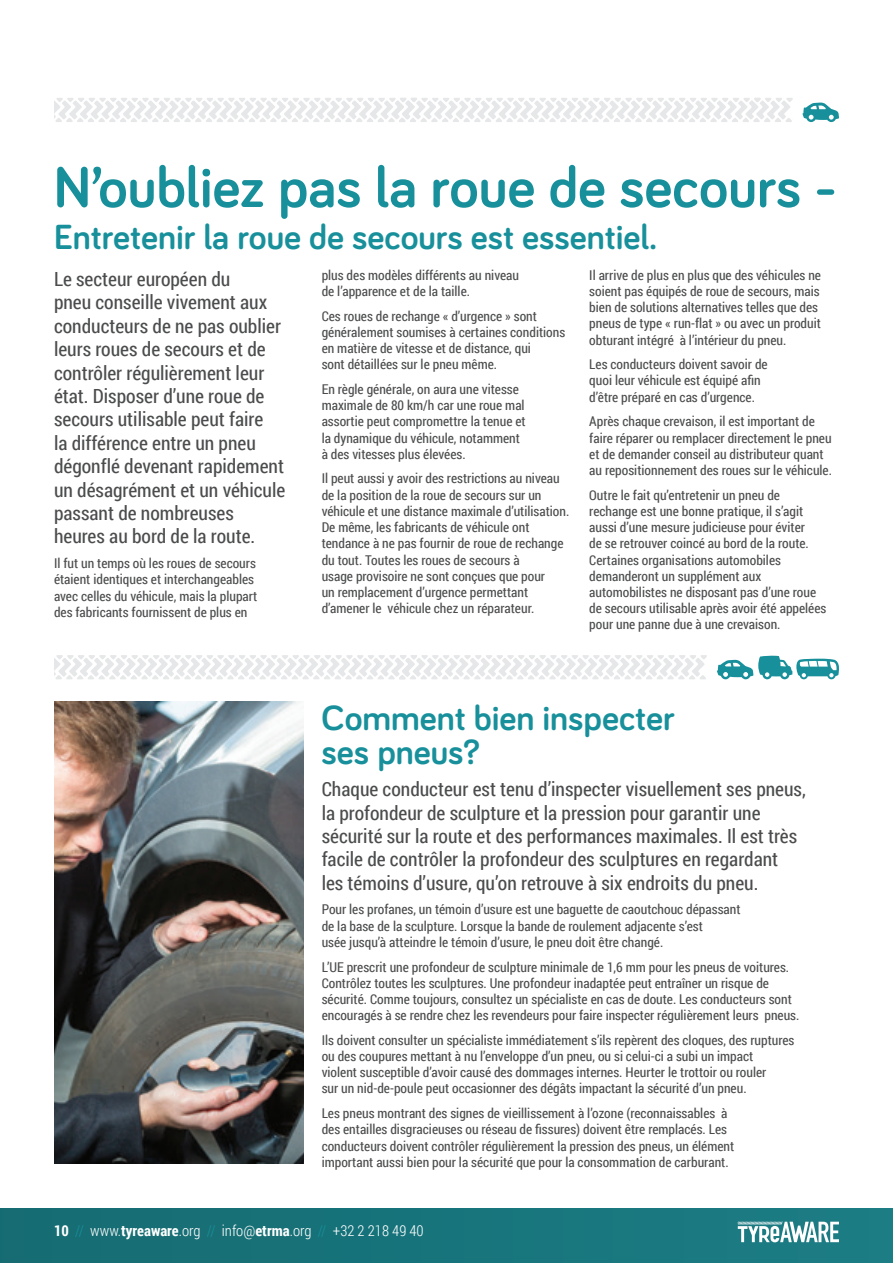
<style>
.page{position:relative;width:893px;height:1263px;background:#fff}
.page>*{position:absolute;margin:0;border:0;box-sizing:border-box;transform-origin:0 0}
.t1{font:700 59.25px "Bariol";color:#18909b}
.t2{font:700 36px/34.2px "Bariol";color:#18909b}
.t3{font:19.5px/23.4px "Roboto Condensed";color:#4b4c4d}
.t4{font:300 15px "Roboto Condensed";color:#fff}
.t5{font:13.5px/16.2px "Roboto Condensed";color:#4b4c4d}
.s1{font-weight:700}
.s2{color:#18909b}
</style>
<div class="page">
<div style="left:0;top:1209px;width:893px;height:54px;background:#18747b"></div>
<svg style="left:738px;top:1222px;width:101px;height:20px"></svg>
<img style="left:54px;top:702px;width:250px;height:462px">
<svg style="left:54px;top:98px;width:785px;height:25px"></svg>
<svg style="left:54px;top:655px;width:785px;height:25px"></svg>
<h1 class="t1" style="left:54px;top:147px;width:784px">N’oubliez pas la roue de secours -</h1>
<h2 class="t2" style="left:54px;top:219px;width:605px">Entretenir la roue de secours est essentiel.</h2>
<p class="t3" style="left:54px;top:267px;width:233px">Le secteur européen du<br>pneu conseille vivement aux conducteurs de ne pas oublier leurs roues de secours et de contrôler régulièrement leur état. Disposer d’une roue de secours utilisable peut faire<br>la différence entre un pneu dégonflé devenant rapidement un désagrément et un véhicule passant de nombreuses heures au bord de la route.</p>
<p class="t5" style="left:54px;top:555px;width:205px">Il fut un temps où les roues de secours étaient identiques et interchangeables avec celles du véhicule, mais la plupart des fabricants fournissent de plus en</p>
<p class="t5" style="left:322px;top:266px;width:199px">plus des modèles différents au niveau de l’apparence et de la taille.</p>
<p class="t5" style="left:322px;top:307px;width:245px">Ces roues de rechange « d’urgence » sont généralement soumises à certaines conditions en matière de vitesse et de distance, qui<br>sont détaillées sur le pneu même.</p>
<p class="t5" style="left:322px;top:381px;width:206px">En règle générale, on aura une vitesse maximale de 80 km/h car une roue mal assortie peut compromettre la tenue et la dynamique du véhicule, notamment à des vitesses plus élevées.</p>
<p class="t5" style="left:322px;top:470px;width:249px">Il peut aussi y avoir des restrictions au niveau de la position de la roue de secours sur un véhicule et une distance maximale d’utilisation.<br>De même, les fabricants de véhicule ont tendance à ne pas fournir de roue de rechange du tout. Toutes les roues de secours à<br>usage provisoire ne sont conçues que pour<br>un remplacement d’urgence permettant d’amener le véhicule chez un réparateur.</p>
<p class="t5" style="left:589px;top:266px;width:233px">Il arrive de plus en plus que des véhicules ne soient pas équipés de roue de secours, mais bien de solutions alternatives telles que des pneus de type « run-flat » ou avec un produit obturant intégré à l’intérieur du pneu.</p>
<p class="t5" style="left:589px;top:356px;width:180px">Les conducteurs doivent savoir de quoi leur véhicule est équipé afin d’être préparé en cas d’urgence.</p>
<p class="t5" style="left:589px;top:413px;width:244px">Après chaque crevaison, il est important de faire réparer ou remplacer directement le pneu et de demander conseil au distributeur quant au repositionnement des roues sur le véhicule.</p>
<p class="t5" style="left:589px;top:486px;width:239px">Outre le fait qu’entretenir un pneu de rechange est une bonne pratique, il s’agit aussi d’une mesure judicieuse pour éviter<br>de se retrouver coincé au bord de la route.<br>Certaines organisations automobiles demanderont un supplément aux automobilistes ne disposant pas d’une roue de secours utilisable après avoir été appelées pour une panne due à une crevaison.</p>
<h2 class="t2" style="left:322px;top:699px;width:355px">Comment bien inspecter ses pneus?</h2>
<p class="t3" style="left:322px;top:777px;width:486px">Chaque conducteur est tenu d’inspecter visuellement ses pneus, la profondeur de sculpture et la pression pour garantir une sécurité sur la route et des performances maximales. Il est très facile de contrôler la profondeur des sculptures en regardant<br>les témoins d’usure, qu’on retrouve à six endroits du pneu.</p>
<p class="t5" style="left:322px;top:901px;width:420px">Pour les profanes, un témoin d’usure est une baguette de caoutchouc dépassant de la base de la sculpture. Lorsque la bande de roulement adjacente s’est<br>usée jusqu’à atteindre le témoin d’usure, le pneu doit être changé.</p>
<p class="t5" style="left:322px;top:958px;width:479px">L’UE prescrit une profondeur de sculpture minimale de 1,6 mm pour les pneus de voitures.<br>Contrôlez toutes les sculptures. Une profondeur inadaptée peut entraîner un risque de sécurité. Comme toujours, consultez un spécialiste en cas de doute. Les conducteurs sont encouragés à se rendre chez les revendeurs pour faire inspecter régulièrement leurs pneus.</p>
<p class="t5" style="left:322px;top:1031px;width:474px">Ils doivent consulter un spécialiste immédiatement s’ils repèrent des cloques, des ruptures ou des coupures mettant à nu l’enveloppe d’un pneu, ou si celui-ci a subi un impact<br>violent susceptible d’avoir causé des dommages internes. Heurter le trottoir ou rouler<br>sur un nid-de-poule peut occasionner des dégâts impactant la sécurité d’un pneu.</p>
<p class="t5" style="left:322px;top:1105px;width:414px">Les pneus montrant des signes de vieillissement à l’ozone (reconnaissables à des entailles disgracieuses ou réseau de fissures) doivent être remplacés. Les conducteurs doivent contrôler régulièrement la pression des pneus, un élément important aussi bien pour la sécurité que pour la consommation de carburant.</p>
<p class="t4" style="left:54px;top:1220px;width:371px"><span class="s1">10</span> <span class="s2">//</span> www.<span class="s1">tyreaware</span>.org <span class="s2">//</span> info@<span class="s1">etrma</span>.org <span class="s2">//</span> +32 2 218 49 40</p>
</div>
